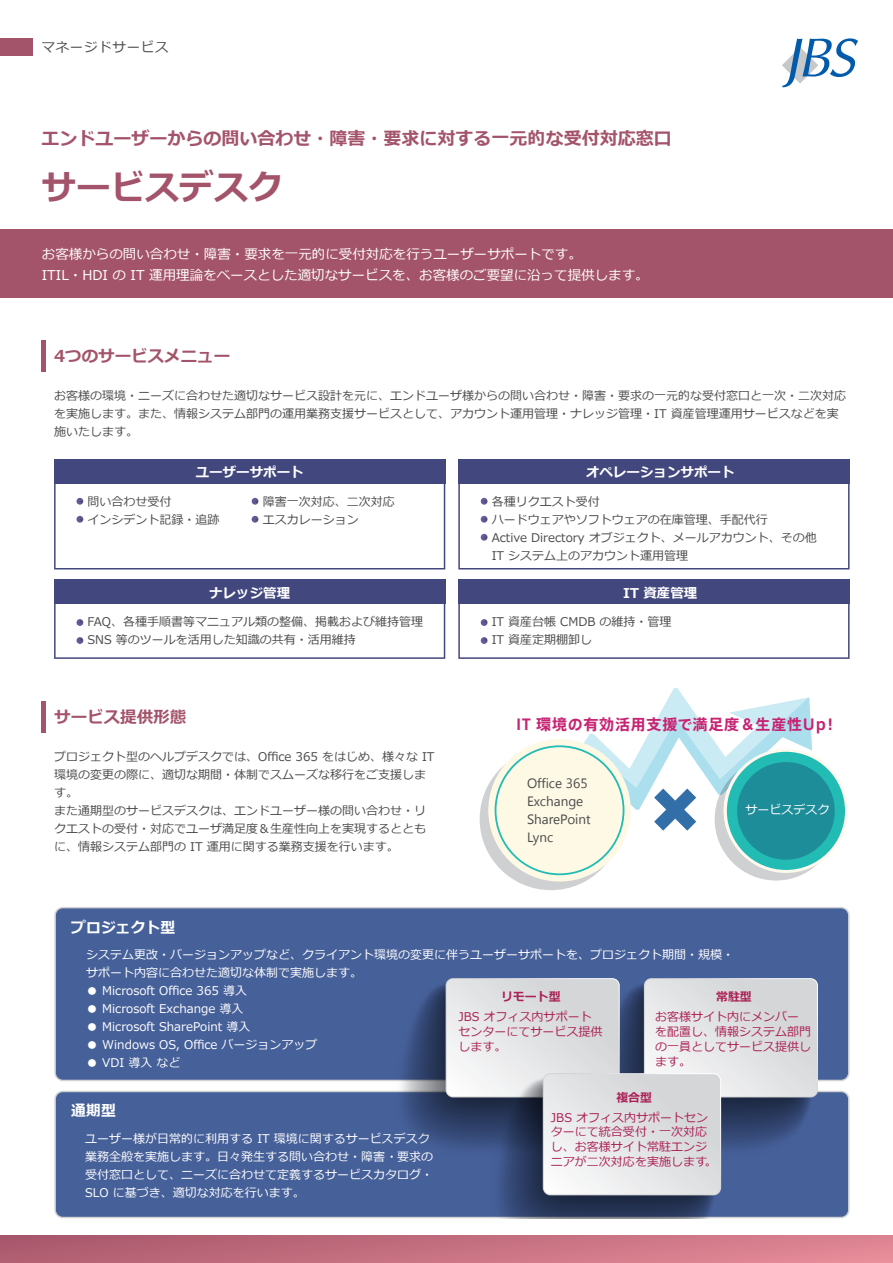
<style>
.page{position:relative;width:893px;height:1263px;background:#fff}
.page>*{position:absolute;margin:0;border:0;box-sizing:border-box;transform-origin:0 0}
.t1{font:700 34.5px "Meiryo";color:#a4546a}
.t2{font:700 18px "Meiryo";color:#a4546a}
.t3{font:700 16.5px "Meiryo";color:#a4546a}
.t4{font:700 15px "Axis Std";letter-spacing:.05em;color:#c72373}
.t5{font:700 15px "Meiryo";color:#fff}
.t6{font:13.5px/21px "Meiryo";color:#fff}
.t7{font:700 13.5px "Meiryo";color:#fff}
.t8{font:13.5px/18px "Segoe UI";color:#4b4c4d}
.t9{font:13.5px "Meiryo";letter-spacing:.05em;color:#4b4c4d}
.t10{font:12px/18px "Meiryo";color:#4b4c4d}
.t11{font:12px/18px "Meiryo";color:#fff}
.t12{font:12px/19.5px "Meiryo";color:#ab2256}
.s1{font-weight:700}
</style>
<div class="page">
<div style="left:54px;top:1091px;width:795px;height:127px;background:#466099"></div>
<hr style="left:42px;top:701px;width:4px;height:32px;background:#a4546a">
<div style="left:54px;top:907px;width:795px;height:174px;background:#466099"></div>
<svg style="left:393px;top:978px;width:425px;height:240px;background:#9aa3b7"></svg>
<hr style="left:42px;top:340px;width:4px;height:32px;background:#a4546a">
<svg style="left:54px;top:484px;width:391px;height:85px"></svg>
<svg style="left:458px;top:484px;width:391px;height:85px"></svg>
<div style="left:54px;top:459px;width:391px;height:25px;background:#42477e"></div>
<div style="left:458px;top:459px;width:391px;height:25px;background:#42477e"></div>
<svg style="left:54px;top:604px;width:391px;height:55px"></svg>
<div style="left:54px;top:579px;width:391px;height:25px;background:#42477e"></div>
<svg style="left:458px;top:604px;width:391px;height:55px"></svg>
<div style="left:458px;top:579px;width:391px;height:25px;background:#42477e"></div>
<div style="left:77px;top:498px;width:6px;height:7px;background:#62599a;border-radius:50%"></div>
<div style="left:77px;top:516px;width:6px;height:7px;background:#62599a;border-radius:50%"></div>
<div style="left:77px;top:619px;width:6px;height:7px;background:#62599a;border-radius:50%"></div>
<div style="left:77px;top:637px;width:6px;height:7px;background:#62599a;border-radius:50%"></div>
<div style="left:481px;top:619px;width:7px;height:7px;background:#62599a;border-radius:50%"></div>
<div style="left:481px;top:637px;width:7px;height:7px;background:#62599a;border-radius:50%"></div>
<div style="left:252px;top:498px;width:6px;height:7px;background:#62599a;border-radius:50%"></div>
<div style="left:252px;top:516px;width:6px;height:7px;background:#62599a;border-radius:50%"></div>
<div style="left:481px;top:498px;width:7px;height:7px;background:#62599a;border-radius:50%"></div>
<div style="left:481px;top:516px;width:7px;height:7px;background:#62599a;border-radius:50%"></div>
<div style="left:481px;top:534px;width:7px;height:7px;background:#62599a;border-radius:50%"></div>
<svg style="left:480px;top:748px;width:142px;height:142px"></svg>
<svg style="left:495px;top:688px;width:353px;height:192px"></svg>
<div style="left:0;top:230px;width:893px;height:68px;background:#a4546a"></div>
<svg style="left:782px;top:38px;width:76px;height:49px"></svg>
<div style="left:0;top:38px;width:33px;height:18px;background:#a4546a"></div>
<div style="left:0;top:1235px;width:893px;height:28px;background:linear-gradient(to right,#ab5a6e,#e28896)"></div>
<p class="t9" style="left:42px;top:38px;width:128px">マネージドサービス</p>
<p class="t2" style="left:42px;top:126px;width:631px">エンドユーザーからの問い合わせ・障害・要求に対する一元的な受付対応窓口</p>
<p class="t1" style="left:42px;top:163px;width:243px">サービスデスク</p>
<p class="t6" style="left:42px;top:244px;width:608px">お客様からの問い合わせ・障害・要求を一元的に受付対応を行うユーザーサポートです。<br>ITIL・HDI の IT 運用理論をベースとした適切なサービスを、お客様のご要望に沿って提供します。</p>
<p class="t3" style="left:54px;top:345px;width:178px">4つのサービスメニュー</p>
<p class="t10" style="left:54px;top:387px;width:794px">お客様の環境・ニーズに合わせた適切なサービス設計を元に、エンドユーザ様からの問い合わせ・障害・要求の一元的な受付窓口と一次・二次対応を実施します。また、情報システム部門の運用業務支援サービスとして、アカウント運用管理・ナレッジ管理・IT 資産管理運用サービスなどを実施いたします。</p>
<p class="t7" style="left:196px;top:463px;width:109px">ユーザーサポート</p>
<p class="t10" style="left:76px;top:493px;width:146px">・問い合わせ受付<br>・インシデント記録・追跡</p>
<p class="t10" style="left:251px;top:493px;width:145px">・障害一次対応、二次対応・エスカレーション</p>
<p class="t7" style="left:586px;top:463px;width:150px">オペレーションサポート</p>
<p class="t10" style="left:480px;top:493px;width:121px">・各種リクエスト受付</p>
<p class="t10" style="left:480px;top:511px;width:289px">・ハードウェアやソフトウェアの在庫管理、手配代行</p>
<p class="t10" style="left:480px;top:529px;width:339px">・Active Directory オブジェクト、メールアカウント、その他</p>
<p class="t10" style="left:492px;top:547px;width:198px">IT システム上のアカウント運用管理</p>
<p class="t7" style="left:209px;top:583px;width:82px">ナレッジ管理</p>
<p class="t7" style="left:623px;top:583px;width:76px">IT 資産管理</p>
<p class="t10" style="left:76px;top:614px;width:349px">・FAQ、各種手順書等マニュアル類の整備、掲載および維持管理・SNS 等のツールを活用した知識の共有・活用維持</p>
<p class="t10" style="left:480px;top:614px;width:193px">・IT 資産台帳 CMDB の維持・管理・IT 資産定期棚卸し</p>
<p class="t3" style="left:54px;top:706px;width:134px">サービス提供形態</p>
<p class="t10" style="left:54px;top:748px;width:382px">プロジェクト型のヘルプデスクでは、Office 365 をはじめ、様々な IT環境の変更の際に、適切な期間・体制でスムーズな移行をご支援します。<br>また通期型のサービスデスクは、エンドユーザー様の問い合わせ・リクエストの受付・対応でユーザ満足度＆生産性向上を実現するとともに、情報システム部門の IT 運用に関する業務支援を行います。</p>
<p class="t5" style="left:71px;top:917px;width:106px">プロジェクト型</p>
<p class="t4" style="left:516px;top:713px;width:323px">IT 環境の有効活用支援で満足度＆生産性Up！</p>
<p class="t8" style="left:527px;top:773px;width:65px">Office 365<br>Exchange<br>SharePoint<br>Lync</p>
<p class="t11" style="left:745px;top:801px;width:86px">サービスデスク</p>
<p class="t11" style="left:86px;top:947px;width:649px">システム更改・バージョンアップなど、クライアント環境の変更に伴うユーザーサポートを、プロジェクト期間・規模・サポート内容に合わせた適切な体制で実施します。</p>
<p class="t11" style="left:86px;top:983px;width:162px">● Microsoft Office 365 導入</p>
<p class="t11" style="left:86px;top:1001px;width:159px">● Microsoft Exchange 導入</p>
<p class="t11" style="left:86px;top:1019px;width:166px">● Microsoft SharePoint 導入</p>
<p class="t11" style="left:86px;top:1037px;width:233px">● Windows OS, Office バージョンアップ</p>
<p class="t11" style="left:86px;top:1055px;width:96px">● VDI 導入 など</p>
<p class="t12" style="left:655px;top:988px;width:145px;text-indent:61px"><span class="s1">常駐型<br></span>お客様サイト内にメンバー</p>
<p class="t12" style="left:655px;top:1025px;width:157px;line-height:15px;text-align:justify">を配置し、情報システム部門の一員としてサービス提供します。</p>
<p class="t12" style="left:551px;top:1089px;width:159px;text-indent:65px"><span class="s1">複合型<br></span>JBS オフィス内サポートセン</p>
<p class="t12" style="left:551px;top:1125px;width:167px;line-height:14.7px">ターにて統合受付・一次対応し、お客様サイト常駐エンジニアが二次対応を実施します。</p>
<p class="t12" style="left:459px;top:988px;width:135px;text-indent:43px"><span class="s1">リモート型<br></span>JBS オフィス内サポート</p>
<p class="t12" style="left:459px;top:1025px;width:145px;line-height:15px">センターにてサービス提供します。</p>
<p class="t5" style="left:71px;top:1100px;width:46px">通期型</p>
<p class="t11" style="left:85px;top:1130px;width:349px">ユーザー様が日常的に利用する IT 環境に関するサービスデスク業務全般を実施します。日々発生する問い合わせ・障害・要求の受付窓口として、ニーズに合わせて定義するサービスカタログ・<br>SLO に基づき、適切な対応を行います。</p>
</div>
